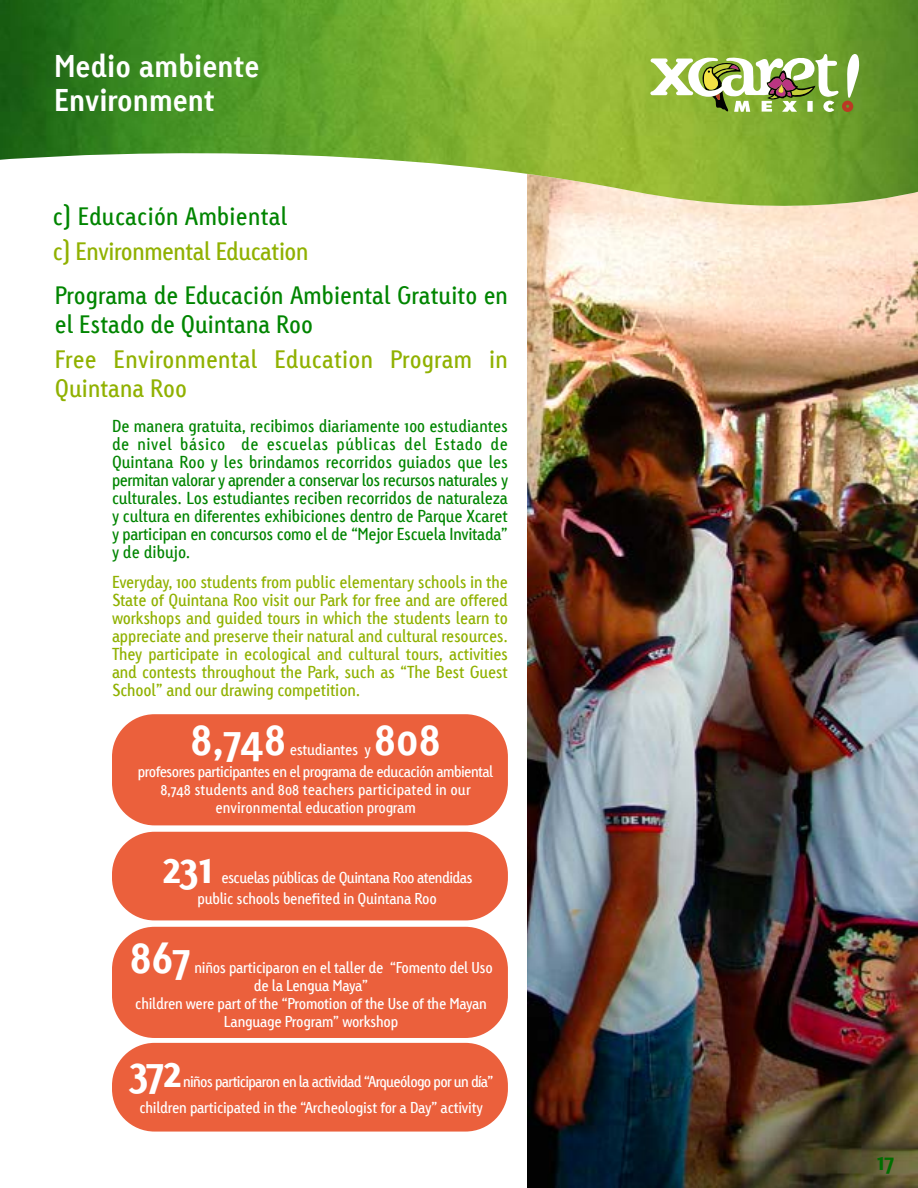
<style>
.page{position:relative;width:918px;height:1188px;background:#fff}
.page>*{position:absolute;margin:0;border:0;box-sizing:border-box;transform-origin:0 0}
.t1{font:700 44.4px "Linotype Tetria";letter-spacing:-.03em;color:#fff}
.t2{font:30px "Linotype Tetria Bold 2";color:#fff}
.t3{font:700 30px "Linotype Tetria";color:#fff}
.t4{font:24px/28.8px "Linotype Tetria";color:#008500}
.t5{font:24px/28.8px "Linotype Tetria";color:#90b100}
.t6{font:24px "Linotype Tetria";letter-spacing:-.02em;color:#90b100}
.t7{font:700 24px "Linotype Tetria";color:#006d00}
.t8{font:16.5px/18px "Linotype Tetria";letter-spacing:-.02em;color:#008500;text-align:justify}
.t9{font:16.5px/18px "Linotype Tetria";letter-spacing:-.01em;color:#90b100;text-align:justify}
.t10{font:15px/18px "Linotype Tetria";letter-spacing:-.02em;color:#fff;text-align:center}
.t11{font:15px "Linotype Tetria";letter-spacing:-.04em;color:#fff}
.t12{font:15px "Linotype Tetria Regular 2";letter-spacing:-.02em;color:#fff}
</style>
<div class="page">
<img style="left:528px;top:224px;width:390px;height:964px">
<svg style="left:527px;top:208px;width:391px;height:16px;background:#fbe4cf"></svg>
<img style="left:0;top:0;width:918px;height:208px">
<svg style="left:650px;top:54px;width:209px;height:58px"></svg>
<div style="left:112px;top:714px;width:396px;height:111px;background:#eb603c;border-radius:43px"></div>
<div style="left:112px;top:927px;width:396px;height:111px;background:#eb603c;border-radius:43px"></div>
<div style="left:112px;top:832px;width:396px;height:88px;background:#eb603c;border-radius:43px"></div>
<div style="left:112px;top:1043px;width:396px;height:89px;background:#eb603c;border-radius:43px"></div>
<h2 class="t2" style="left:54px;top:47px;width:207px">Medio ambiente</h2>
<h2 class="t3" style="left:54px;top:81px;width:163px">Environment</h2>
<h3 class="t4" style="left:53px;top:201px;width:236px">c) Educación Ambiental</h3>
<h3 class="t6" style="left:53px;top:236px;width:257px">c) Environmental Education</h3>
<h3 class="t4" style="left:55px;top:281px;width:455px">Programa de Educación Ambiental Gratuito en el Estado de Quintana Roo</h3>
<h3 class="t5" style="left:55px;top:345px;width:455px">Free Environmental Education Program in<br>Quintana Roo</h3>
<p class="t8" style="left:112px;top:417px;width:398px">De manera gratuita, recibimos diariamente 100 estudiantes de nivel básico de escuelas públicas del Estado de Quintana Roo y les brindamos recorridos guiados que les permitan valorar y aprender a conservar los recursos naturales y culturales. Los estudiantes reciben recorridos de naturaleza y cultura en diferentes exhibiciones dentro de Parque Xcaret y participan en concursos como el de “Mejor Escuela Invitada” y de dibujo.</p>
<p class="t9" style="left:112px;top:573px;width:398px">Everyday, 100 students from public elementary schools in the State of Quintana Roo visit our Park for free and are offered workshops and guided tours in which the students learn to appreciate and preserve their natural and cultural resources.<br>They participate in ecological and cultural tours, activities and contests throughout the Park, such as “The Best Guest School” and our drawing competition.</p>
<h1 class="t1" style="left:374px;top:711px;width:69px">808</h1>
<p class="t10" style="left:138px;top:763px;width:357px">profesores participantes en el programa de educación ambiental<br>8,748 students and 808 teachers participated in our environmental education program</p>
<h1 class="t1" style="left:190px;top:711px;width:98px">8,748</h1>
<p class="t10" style="left:290px;top:740px;width:83px">estudiantes y</p>
<h1 class="t1" style="left:162px;top:839px;width:53px">231</h1>
<p class="t11" style="left:221px;top:868px;width:253px">escuelas públicas de Quintana Roo atendidas</p>
<p class="t12" style="left:197px;top:889px;width:241px">public schools benefited in Quintana Roo</p>
<h1 class="t1" style="left:129px;top:929px;width:63px">867</h1>
<p class="t10" style="left:194px;top:959px;width:300px">niños participaron en el taller de “Fomento del Uso</p>
<p class="t10" style="left:254px;top:977px;width:116px">de la Lengua Maya”</p>
<p class="t10" style="left:135px;top:995px;width:353px">children were part of the “Promotion of the Use of the Mayan</p>
<p class="t10" style="left:224px;top:1013px;width:176px">Language Program” workshop</p>
<h1 class="t1" style="left:129px;top:1043px;width:55px">372</h1>
<p class="t10" style="left:139px;top:1069px;width:356px;line-height:25.5px;text-align:left;text-indent:44px">niños participaron en la actividad “Arqueólogo por un día” children participated in the “Archeologist for a Day” activity</p>
<h3 class="t7" style="left:877px;top:1146px;width:20px">17</h3>
</div>
